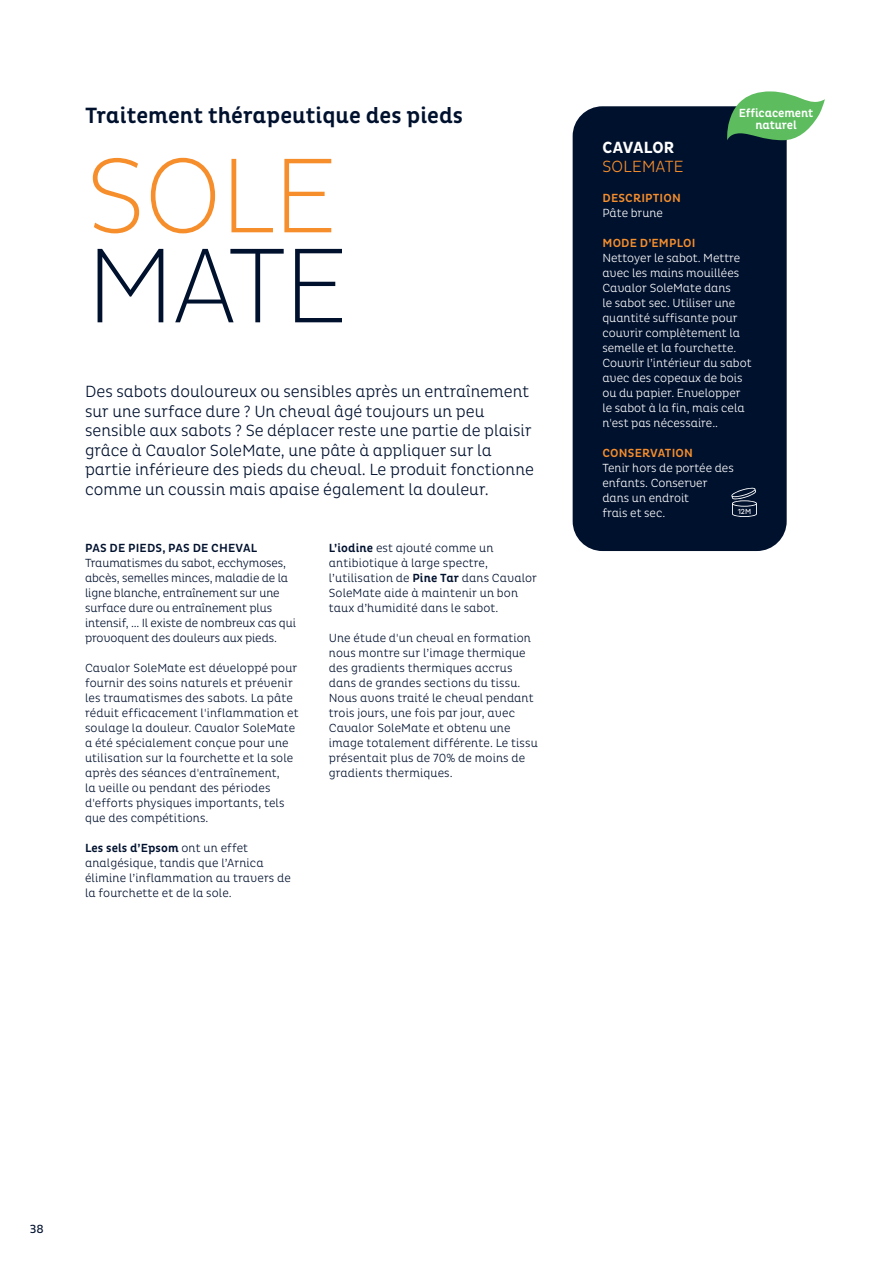
<style>
.page{position:relative;width:893px;height:1263px;background:#fff}
.page>*{position:absolute;margin:0;border:0;box-sizing:border-box;transform-origin:0 0}
.Product{font:200 108px/90px "Pluto Cond";letter-spacing:-.025em;color:#f68e2c}
.Introtitel{font:500 22.5px "Pluto Cond";color:#00112e}
.Inleiding{font:300 16.5px/19.5px "Pluto Cond";color:#00112e}
.t1{font:300 16.5px/19.5px "Pluto Sans Cond";letter-spacing:.015em;color:#f68e2c}
.Body{font:300 12px/15px "Pluto Cond";letter-spacing:.01em;color:#00112e}
.Body_-_Wit{font:300 12px/15px "Pluto Cond";color:#fff}
.Body-2{font:300 12px/15px "Pluto Cond";letter-spacing:-.01em;color:#00112e}
.Titel{font:500 12px "Pluto Cond";letter-spacing:.015em;color:#f68e2c}
.Titel-2{font:500 12px "Pluto Cond";letter-spacing:.015em;color:#00112e}
.t2{font:500 12px/12px "Pluto Cond";letter-spacing:-.01em;color:#fff;text-align:center}
.t3{font:condensed 12px "Pluto";color:#00112e}
.t4{font:7.5px "Pluto Sans Cond";color:#fff}
.s1{color:#00112e}
.s2{font-weight:500}
.s3{font-weight:700;color:#fff}
</style>
<div class="page">
<div style="left:573px;top:106px;width:214px;height:445px;background:#00112e;border-radius:30px"></div>
<svg style="left:731px;top:487px;width:26px;height:30px"></svg>
<svg style="left:727px;top:91px;width:77px;height:49px"></svg>
<hr style="left:892px;top:0;width:1px;height:1263px;background:#00112e">
<img style="left:804px;top:0;width:89px;height:1086px">
<p class="Introtitel" style="left:85px;top:103px;width:380px">Traitement thérapeutique des pieds</p>
<p class="Product" style="left:86px;top:151px;width:265px">SOLE<br><span class="s1">MATE</span></p>
<p class="Inleiding" style="left:85px;top:382px;width:450px">Des sabots douloureux ou sensibles après un entraînement sur une surface dure ? Un cheval âgé toujours un peu sensible aux sabots ? Se déplacer reste une partie de plaisir grâce à Cavalor SoleMate, une pâte à appliquer sur la partie inférieure des pieds du cheval. Le produit fonctionne comme un coussin mais apaise également la douleur.</p>
<p class="Titel-2" style="left:85px;top:541px;width:173px">PAS DE PIEDS, PAS DE CHEVAL</p>
<p class="Body-2" style="left:85px;top:556px;width:212px">Traumatismes du sabot, ecchymoses, abcès, semelles minces, maladie de la ligne blanche, entraînement sur une surface dure ou entraînement plus intensif, ... Il existe de nombreux cas qui provoquent des douleurs aux pieds.</p>
<p class="Body" style="left:85px;top:660px;width:215px">Cavalor SoleMate est développé pour fournir des soins naturels et prévenir les traumatismes des sabots. La pâte réduit efficacement l'inflammation et soulage la douleur. Cavalor SoleMate a été spécialement conçue pour une utilisation sur la fourchette et la sole après des séances d'entraînement,<br>la veille ou pendant des périodes d'efforts physiques importants, tels que des compétitions.</p>
<p class="Body" style="left:85px;top:840px;width:207px"><span class="s2">Les sels d’Epsom</span> ont un effet analgésique, tandis que l’Arnica élimine l’inflammation au travers de la fourchette et de la sole.</p>
<p class="Body" style="left:329px;top:541px;width:210px"><span class="s2">L’iodine</span> est ajouté comme un antibiotique à large spectre, l’utilisation de <span class="s2">Pine Tar</span> dans Cavalor<br>SoleMate aide à maintenir un bon taux d’humidité dans le sabot.</p>
<p class="Body" style="left:329px;top:630px;width:210px">Une étude d'un cheval en formation nous montre sur l’image thermique des gradients thermiques accrus dans de grandes sections du tissu.<br>Nous avons traité le cheval pendant trois jours, une fois par jour, avec Cavalor SoleMate et obtenu une image totalement différente. Le tissu présentait plus de 70% de moins de gradients thermiques.</p>
<p class="t2" style="left:739px;top:107px;width:76px">Efficacement naturel</p>
<p class="t1" style="left:602px;top:137px;width:83px"><span class="s3">CAVALOR<br></span>SOLEMATE</p>
<p class="Titel" style="left:602px;top:191px;width:80px">DESCRIPTION</p>
<p class="Body_-_Wit" style="left:602px;top:206px;width:62px">Pâte brune</p>
<p class="Titel" style="left:602px;top:236px;width:94px">MODE D’EMPLOI</p>
<p class="Body_-_Wit" style="left:602px;top:251px;width:151px">Nettoyer le sabot. Mettre avec les mains mouillées<br>Cavalor SoleMate dans<br>le sabot sec. Utiliser une quantité suffisante pour couvrir complètement la semelle et la fourchette.<br>Couvrir l’intérieur du sabot avec des copeaux de bois ou du papier. Envelopper le sabot à la fin, mais cela n'est pas nécessaire..</p>
<p class="Titel" style="left:602px;top:446px;width:92px">CONSERVATION</p>
<p class="Body_-_Wit" style="left:602px;top:460px;width:133px">Tenir hors de portée des enfants. Conserver dans un endroit<br>frais et sec.</p>
<p class="t4" style="left:738px;top:507px;width:15px">12M</p>
<p class="t3" style="left:30px;top:1222px;width:16px">38</p>
</div>
